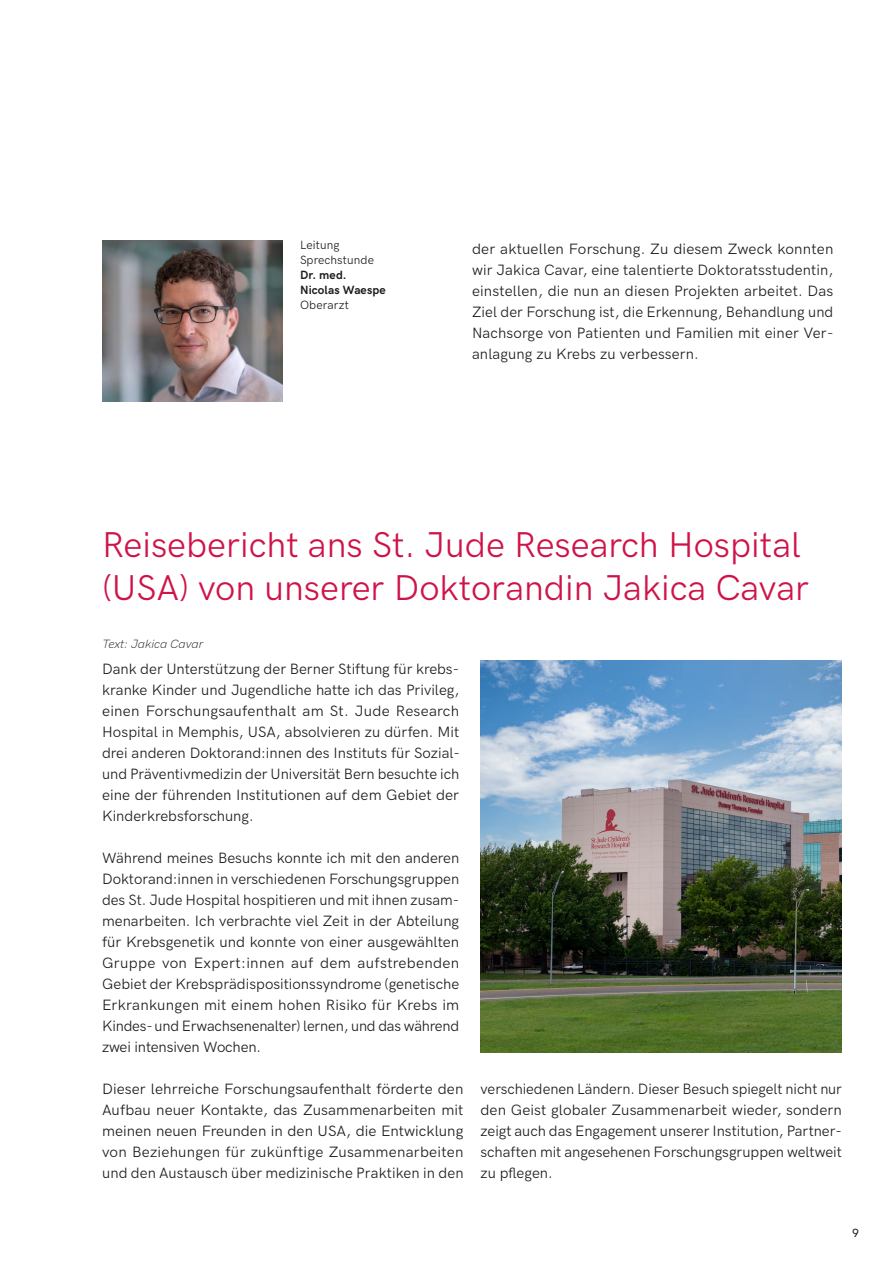
<style>
.page{position:relative;width:893px;height:1263px;background:#fff}
.page>*{position:absolute;margin:0;border:0;box-sizing:border-box;transform-origin:0 0}
.t1{font:36px/42.8px "HK Grotesk";color:#cf1348}
.t2{font:15px/21px "HK Grotesk";color:#1d1d1b;text-align:justify}
.t3{font:12px/15px "HK Grotesk";letter-spacing:.01em;color:#1d1d1b}
.t4{font:700 12px/15px "HK Grotesk";letter-spacing:.01em;color:#1d1d1b}
.t5{font:italic 300 12px "HK Grotesk";color:#1d1d1b}
.t6{font:500 12px "HK Grotesk";color:#1d1d1b}
</style>
<div class="page">
<img style="left:480px;top:660px;width:362px;height:392px">
<img style="left:102px;top:240px;width:180px;height:161px">
<p class="t3" style="left:300px;top:236px;width:76px">Leitung<br>Sprechstunde</p>
<p class="t4" style="left:300px;top:266px;width:87px">Dr. med.<br>Nicolas Waespe</p>
<p class="t3" style="left:300px;top:296px;width:50px">Oberarzt</p>
<p class="t2" style="left:472px;top:237px;width:363px">der aktuellen Forschung. Zu diesem Zweck konnten wir Jakica Cavar, eine talentierte Doktoratsstudentin, einstellen, die nun an diesen Projekten arbeitet. Das Ziel der Forschung ist, die Erkennung, Behandlung und Nachsorge von Patienten und Familien mit einer Ver&shy;anlagung zu Krebs zu verbessern.</p>
<h1 class="t1" style="left:102px;top:520px;width:708px">Reisebericht ans St. Jude Research Hospital (USA) von unserer Doktorandin Jakica Cavar</h1>
<p class="t5" style="left:102px;top:635px;width:103px">Text: Jakica Cavar</p>
<p class="t2" style="left:102px;top:657px;width:359px">Dank der Unterstützung der Berner Stiftung für krebs&shy;kranke Kinder und Jugendliche hatte ich das Privileg, einen Forschungsaufenthalt am St. Jude Research Hospital in Memphis, USA, absolvieren zu dürfen. Mit drei anderen Doktorand:innen des Instituts für Sozial&shy;und Präventivmedizin der Universität Bern besuchte ich eine der führenden Institutionen auf dem Gebiet der Kinderkrebsforschung.</p>
<p class="t2" style="left:102px;top:846px;width:359px">Während meines Besuchs konnte ich mit den anderen Doktorand:innen in verschiedenen Forschungsgruppen des St. Jude Hospital hospitieren und mit ihnen zusam&shy;menarbeiten. Ich verbrachte viel Zeit in der Abteilung für Krebsgenetik und konnte von einer ausgewählten Gruppe von Expert:innen auf dem aufstrebenden Gebiet der Krebsprädispositionssyndrome (genetische Erkrankungen mit einem hohen Risiko für Krebs im Kindes- und Erwachsenenalter) lernen, und das während zwei intensiven Wochen.</p>
<p class="t2" style="left:102px;top:1077px;width:363px">Dieser lehrreiche Forschungsaufenthalt förderte den Aufbau neuer Kontakte, das Zusammenarbeiten mit meinen neuen Freunden in den USA, die Entwicklung von Beziehungen für zukünftige Zusammenarbeiten und den Austausch über medizinische Praktiken in den</p>
<p class="t2" style="left:480px;top:1077px;width:363px">verschiedenen Ländern. Dieser Besuch spiegelt nicht nur den Geist globaler Zusammenarbeit wieder, sondern zeigt auch das Engagement unserer Institution, Partner&shy;schaften mit angesehenen Forschungsgruppen weltweit zu pflegen.</p>
<p class="t6" style="left:852px;top:1224px;width:8px">9</p>
</div>
